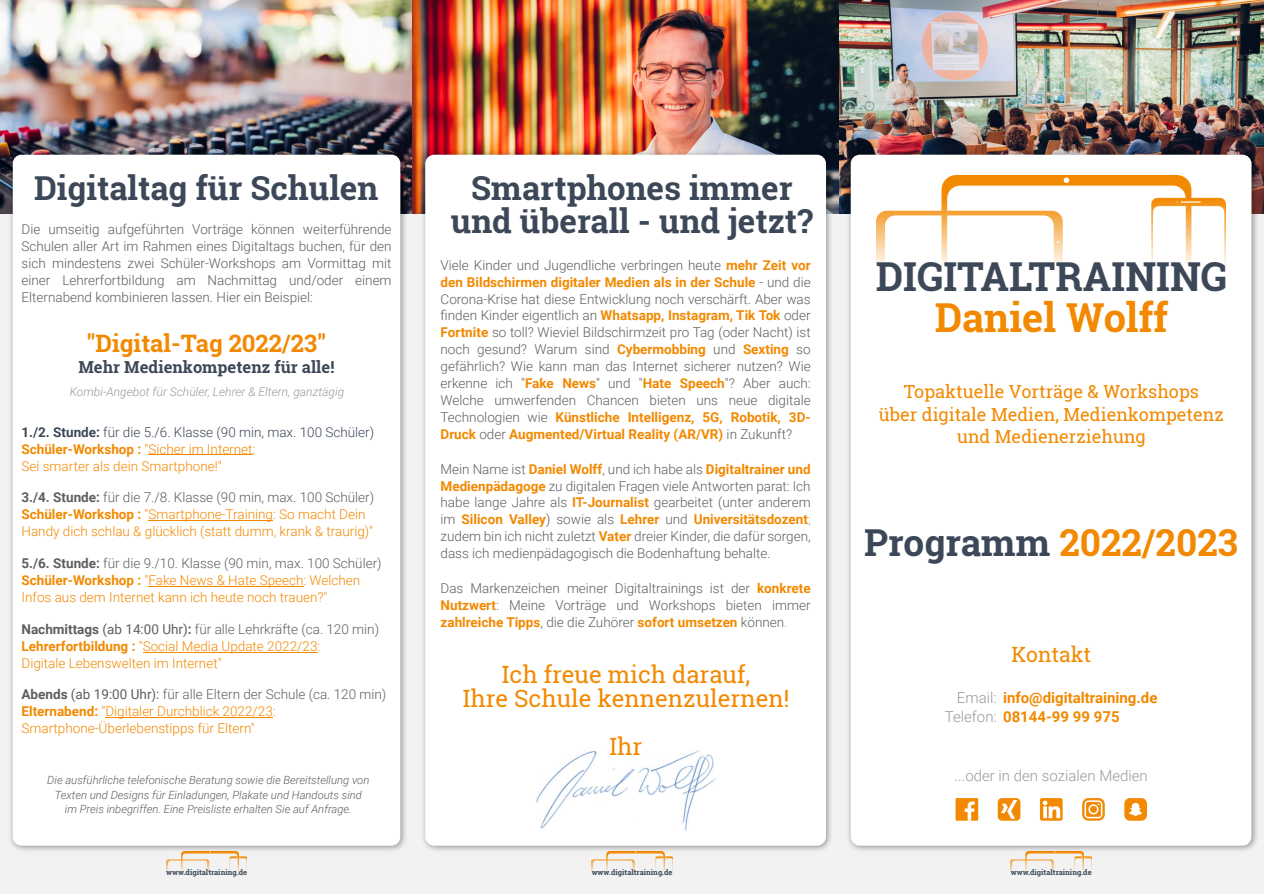
<style>
.page{position:relative;width:1264px;height:894px;background:#fff}
.page>*{position:absolute;margin:0;border:0;box-sizing:border-box;transform-origin:0 0}
.t1{font:700 39.9px "Roboto Slab";color:#3c4858}
.t2{font:700 39.9px "Roboto Slab";color:#f28900}
.t3{font:700 37.05px "Roboto Slab";color:#f28900}
.t4{font:700 33px/33px "Roboto Slab";color:#3c4858;text-align:center}
.t5{font:700 24px "Roboto Slab";color:#f28900}
.t6{font:23.85px/23.9px "Roboto Slab";color:#f28900;text-align:center}
.t7{font:21px "Roboto Slab";color:#f28900}
.t8{font:18px/22.5px "Roboto Slab";color:#f28900;text-align:center}
.t9{font:700 16.5px "Roboto Slab";color:#3c4858}
.t10{font:700 15px/18.8px "Roboto";color:#f28900}
.t11{font:300 15px "Roboto";color:#999}
.t12{font:300 13.5px/16.8px "Roboto";color:#5f5e60;text-align:justify}
.t13{font:300 13.5px/16.8px "Roboto";color:#f28900}
.t14{font:italic 300 12px "Roboto";color:#999}
.t15{font:italic 300 11.25px/14.1px "Roboto";color:#5f5e60;text-align:center}
.t16{font:700 7.5px "Roboto Slab";color:#3c4858}
.s1{font-weight:700;color:#3c4858}
.s2{color:#3c4858}
.s3{font-weight:700}
.s4{font-weight:700;color:#5f5e60}
.s5{color:#5f5e60}
.s6{font-weight:400;color:#5f5e60}
.s7{font-weight:700;color:#f28900}
.s8{color:#999}
.s9{font-weight:300;color:#999}
</style>
<div class="page">
<div style="left:0;top:0;width:1263px;height:893px;background:#f2f2f2"></div>
<img style="left:0;top:0;width:1263px;height:213px">
<img style="left:845px;top:149px;width:414px;height:702px">
<div style="left:850px;top:155px;width:401px;height:690px;background:#fff;border-radius:9px"></div>
<div style="left:955px;top:797px;width:23px;height:23px;background:#f28900"></div>
<svg style="left:964px;top:801px;width:10px;height:19px"></svg>
<svg style="left:997px;top:798px;width:23px;height:22px"></svg>
<svg style="left:1039px;top:798px;width:23px;height:22px"></svg>
<img style="left:420px;top:149px;width:413px;height:702px">
<div style="left:425px;top:155px;width:401px;height:690px;background:#fff;border-radius:9px"></div>
<img style="left:8px;top:149px;width:400px;height:702px">
<div style="left:13px;top:155px;width:387px;height:690px;background:#fff;border-radius:9px"></div>
<img style="left:536px;top:750px;width:180px;height:81px">
<hr style="left:148px;top:454px;width:104px;height:1px;background:#f28900">
<hr style="left:148px;top:520px;width:125px;height:1px;background:#f28900">
<hr style="left:148px;top:585px;width:155px;height:1px;background:#f28900">
<hr style="left:143px;top:651px;width:174px;height:1px;background:#f28900">
<hr style="left:105px;top:717px;width:168px;height:1px;background:#f28900">
<img style="left:876px;top:175px;width:349px;height:91px">
<img style="left:1010px;top:851px;width:81px;height:21px">
<img style="left:592px;top:851px;width:80px;height:21px">
<img style="left:166px;top:851px;width:81px;height:21px">
<svg style="left:1082px;top:797px;width:22px;height:23px"></svg>
<svg style="left:1084px;top:800px;width:18px;height:18px"></svg>
<svg style="left:1124px;top:798px;width:22px;height:22px"></svg>
<h3 class="t4" style="left:34px;top:171px;width:346px">Digitaltag für Schulen</h3>
<p class="t12" style="left:22px;top:222px;width:371px">Die umseitig aufgeführten Vorträge können weiterführende Schulen aller Art im Rahmen eines Digitaltags buchen, für den sich mindestens zwei Schüler-Workshops am Vormittag mit einer Lehrerfortbildung am Nachmittag und/oder einem Elternabend kombinieren lassen. Hier ein Beispiel:</p>
<h3 class="t5" style="left:86px;top:327px;width:241px">"Digital-Tag 2022/23"</h3>
<p class="t9" style="left:78px;top:355px;width:257px">Mehr Medienkompetenz für alle!</p>
<p class="t14" style="left:70px;top:387px;width:276px">Kombi-Angebot für Schüler, Lehrer &amp; Eltern, ganztägig</p>
<p class="t13" style="left:22px;top:425px;width:354px"><span class="s1">1./2. Stunde:</span> <span class="s2">für die 5./6. Klasse (90 min, max. 100 Schüler)<br></span><span class="s3">Schüler-Workshop :</span> "Sicher im Internet:<br>Sei smarter als dein Smartphone!"</p>
<p class="t13" style="left:22px;top:490px;width:354px"><span class="s4">3./4. Stunde:</span> <span class="s5">für die 7./8. Klasse (90 min, max. 100 Schüler)<br></span><span class="s3">Schüler-Workshop :</span> "Smartphone-Training: So macht Dein<br>Handy dich schlau &amp; glücklich (statt dumm, krank &amp; traurig)"</p>
<p class="t13" style="left:22px;top:556px;width:361px"><span class="s4">5./6. Stunde:</span> <span class="s5">für die 9./10. Klasse (90 min, max. 100 Schüler)<br></span><span class="s3">Schüler-Workshop :</span> "Fake News &amp; Hate Speech: Welchen<br>Infos aus dem Internet kann ich heute noch trauen?"</p>
<p class="t13" style="left:22px;top:621px;width:359px"><span class="s4">Nachmittags</span> <span class="s6">(ab 14:00 Uhr)</span><span class="s4">:</span> <span class="s5">für alle Lehrkräfte (ca. 120 min)<br></span><span class="s3">Lehrerfortbildung :</span> "Social Media Update 2022/23:<br>Digitale Lebenswelten im Internet"</p>
<p class="t13" style="left:22px;top:687px;width:366px"><span class="s4">Abends</span> <span class="s6">(ab 19:00 Uhr):</span> <span class="s5">für alle Eltern der Schule (ca. 120 min)<br></span><span class="s3">Elternabend:</span> "Digitaler Durchblick 2022/23:<br>Smartphone-Überlebenstipps für Eltern"</p>
<p class="t15" style="left:47px;top:774px;width:323px">Die ausführliche telefonische Beratung sowie die Bereitstellung von<br>Texten und Designs für Einladungen, Plakate und Handouts sind im Preis inbegriffen. Eine Preisliste erhalten Sie auf Anfrage.</p>
<h3 class="t4" style="left:450px;top:171px;width:364px">Smartphones immer und überall - und jetzt?</h3>
<p class="t12" style="left:440px;top:258px;width:371px">Viele Kinder und Jugendliche verbringen heute <span class="s7">mehr Zeit vor den Bildschirmen digitaler Medien als in der Schule</span> - und die Corona-Krise hat diese Entwicklung noch verschärft. Aber was finden Kinder eigentlich an <span class="s7">Whatsapp, Instagram, Tik Tok</span> oder <span class="s7">Fortnite</span> so toll? Wieviel Bildschirmzeit pro Tag (oder Nacht) ist noch gesund? Warum sind <span class="s7">Cybermobbing</span> und <span class="s7">Sexting</span> so gefährlich? Wie kann man das Internet sicherer nutzen? Wie erkenne ich "<span class="s7">Fake News</span>" und "<span class="s7">Hate Speech</span>"? Aber auch:<br>Welche umwerfenden Chancen bieten uns neue digitale Technologien wie <span class="s7">Künstliche Intelligenz, 5G, Robotik, 3D-Druck</span> oder <span class="s7">Augmented/Virtual Reality (AR/VR)</span> in Zukunft?</p>
<p class="t12" style="left:440px;top:461px;width:371px">Mein Name ist <span class="s7">Daniel Wolff</span>, und ich habe als <span class="s7">Digitaltrainer und Medienpädagoge</span> zu digitalen Fragen viele Antworten parat: Ich habe lange Jahre als <span class="s7">IT-Journalist</span> gearbeitet (unter anderem im <span class="s7">Silicon Valley</span>) sowie als <span class="s7">Lehrer</span> und <span class="s7">Universitätsdozent</span><span class="s8">; </span>zudem bin ich nicht zuletzt <span class="s7">Vater</span> dreier Kinder, die dafür sorgen, dass ich medienpädagogisch die Bodenhaftung behalte.</p>
<p class="t12" style="left:440px;top:581px;width:371px">Das Markenzeichen meiner Digitaltrainings ist der <span class="s7">konkrete Nutzwert</span>: Meine Vorträge und Workshops bieten immer <span class="s7">zahlreiche Tipps</span>, die die Zuhörer <span class="s7">sofort umsetzen</span> können<span class="s8">.</span></p>
<h3 class="t6" style="left:462px;top:661px;width:328px">Ich freue mich darauf,<br>Ihre Schule kennenzulernen!</h3>
<h3 class="t6" style="left:609px;top:733px;width:34px">Ihr</h3>
<h1 class="t1" style="left:875px;top:249px;width:353px">DIGITALTRAINING</h1>
<h1 class="t2" style="left:934px;top:290px;width:235px">Daniel Wolff</h1>
<h3 class="t8" style="left:878px;top:379px;width:346px">Topaktuelle Vorträge &amp; Workshops<br>über digitale Medien, Medienkompetenz und Medienerziehung</h3>
<h2 class="t3" style="left:864px;top:516px;width:375px"><span class="s2">Programm</span> 2022/2023</h2>
<h3 class="t7" style="left:1011px;top:639px;width:81px">Kontakt</h3>
<p class="t10" style="left:944px;top:689px;width:214px;text-indent:12px"><span class="s9">Email:</span> info@digitaltraining.de<br><span class="s9">Telefon:</span> 08144-99 99 975</p>
<p class="t11" style="left:954px;top:769px;width:195px">...oder in den sozialen Medien</p>
<p class="t16" style="left:166px;top:866px;width:82px">www.digitaltraining.de</p>
<p class="t16" style="left:591px;top:866px;width:82px">www.digitaltraining.de</p>
<p class="t16" style="left:1010px;top:866px;width:82px">www.digitaltraining.de</p>
</div>
